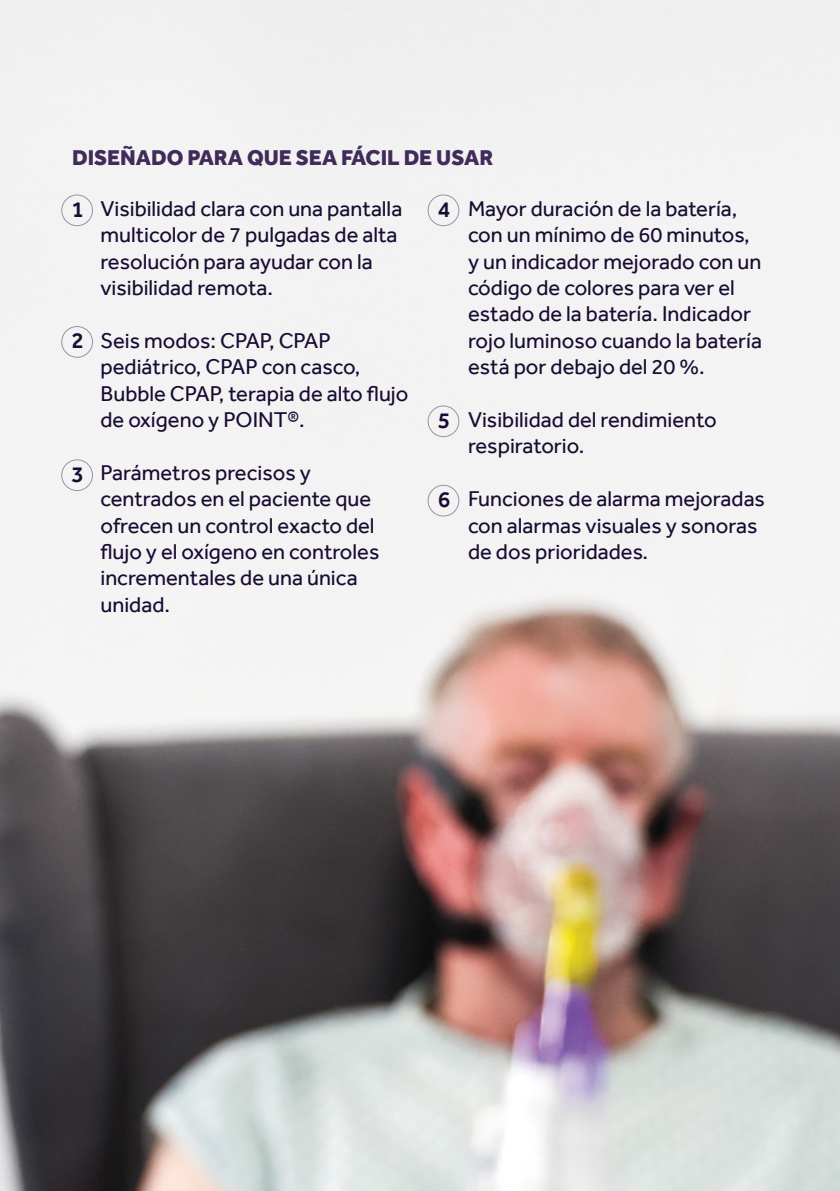
<style>
.page{position:relative;width:840px;height:1191px;background:#fff}
.page>*{position:absolute;margin:0;border:0;box-sizing:border-box;transform-origin:0 0}
.t1{font:500 23.2px "Effra";color:#190b32}
.t2{font:22px/26.4px "Effra";color:#190b32}
.t3{font:800 22px "Effra";color:#412b5a}
</style>
<div class="page">
<img style="left:0;top:0;width:839px;height:1191px">
<hr style="left:839px;top:0;width:1px;height:1191px;background:#412b5a">
<div style="left:61px;top:194px;width:32px;height:32px;border:1px solid #412b5a;border-radius:50%"></div>
<div style="left:61px;top:326px;width:32px;height:32px;border:1px solid #412b5a;border-radius:50%"></div>
<div style="left:61px;top:459px;width:32px;height:32px;border:1px solid #412b5a;border-radius:50%"></div>
<div style="left:427px;top:194px;width:32px;height:32px;border:1px solid #412b5a;border-radius:50%"></div>
<div style="left:427px;top:405px;width:32px;height:32px;border:1px solid #412b5a;border-radius:50%"></div>
<div style="left:427px;top:485px;width:32px;height:31px;border:1px solid #412b5a;border-radius:50%"></div>
<p class="t3" style="left:72px;top:144px;width:422px">DISEÑADO PARA QUE SEA FÁCIL DE USAR</p>
<p class="t1" style="left:71px;top:195px;width:14px">1</p>
<p class="t2" style="left:468px;top:195px;width:295px">Mayor duración de la batería, con un mínimo de 60 minutos, y un indicador mejorado con un código de colores para ver el estado de la batería. Indicador rojo luminoso cuando la batería está por debajo del 20 %.</p>
<p class="t2" style="left:468px;top:406px;width:250px">Visibilidad del rendimiento respiratorio.</p>
<p class="t2" style="left:468px;top:485px;width:298px">Funciones de alarma mejoradas</p>
<p class="t2" style="left:468px;top:512px;width:291px">con alarmas visuales y sonoras de dos prioridades.</p>
<p class="t2" style="left:100px;top:195px;width:303px">Visibilidad clara con una pantalla multicolor de 7 pulgadas de alta resolución para ayudar con la visibilidad remota.</p>
<p class="t2" style="left:100px;top:327px;width:309px">Seis modos: CPAP, CPAP pediátrico, CPAP con casco,<br>Bubble CPAP, terapia de alto flujo de oxígeno y POINT®.</p>
<p class="t2" style="left:100px;top:459px;width:280px">Parámetros precisos y centrados en el paciente que ofrecen un control exacto del flujo y el oxígeno en controles incrementales de una única unidad.</p>
<p class="t1" style="left:437px;top:195px;width:14px">4</p>
<p class="t1" style="left:71px;top:327px;width:14px">2</p>
<p class="t1" style="left:437px;top:406px;width:14px">5</p>
<p class="t1" style="left:71px;top:460px;width:14px">3</p>
<p class="t1" style="left:437px;top:485px;width:14px">6</p>
</div>
